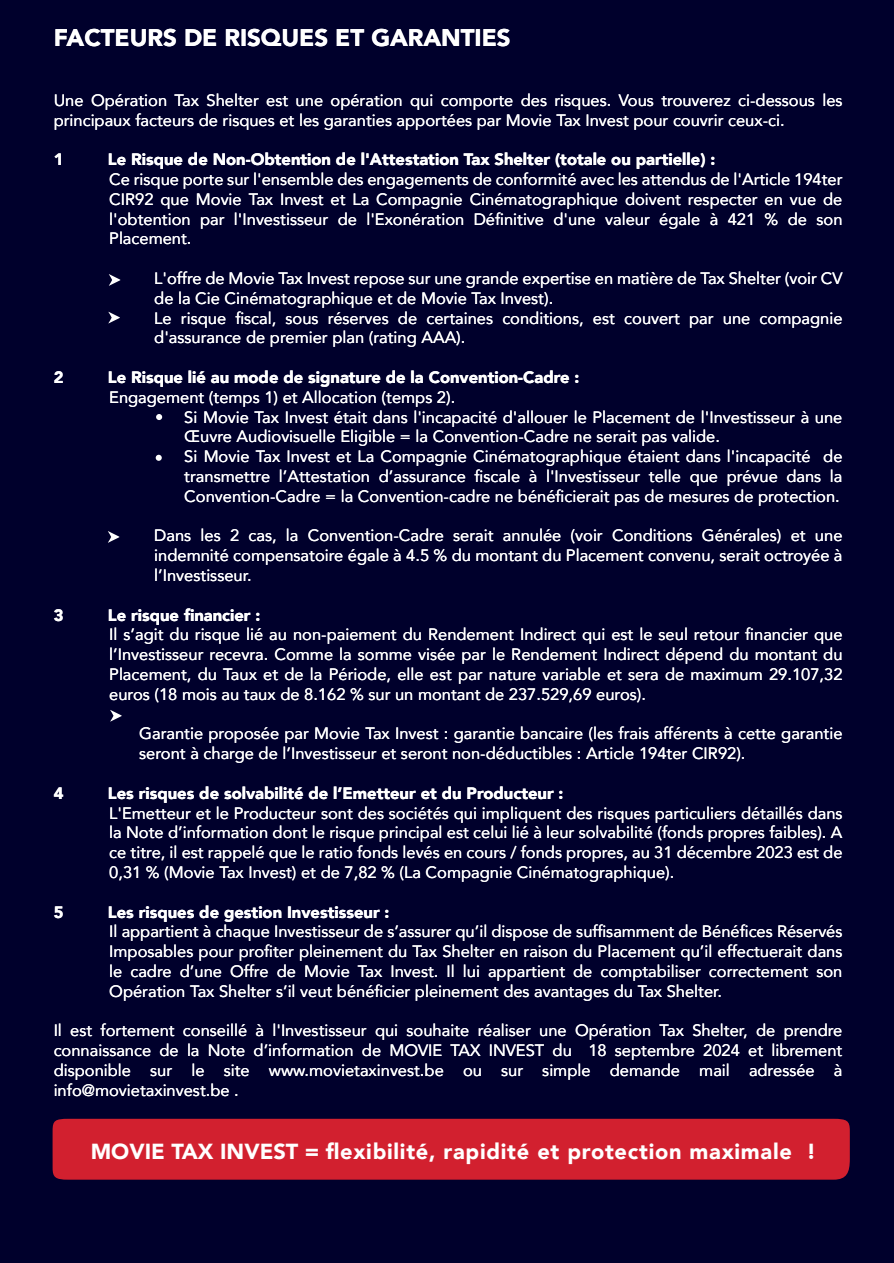
<style>
.page{position:relative;width:894px;height:1263px;background:#fff}
.page>*{position:absolute;margin:0;border:0;box-sizing:border-box;transform-origin:0 0}
.t1{font:900 24px "Avenir";color:#fff}
.t2{font:900 21.75px "Avenir";letter-spacing:.035em;color:#fff}
.t3{font:16.5px/19.8px "Avenir";color:#fff;text-align:justify}
.t4{font:900 16.5px "Avenir";color:#fff}
</style>
<div class="page">
<div style="left:0;top:0;width:893px;height:1263px;background:#00002c"></div>
<div style="left:52px;top:1119px;width:798px;height:61px;background:#d2202f"></div>
<svg style="left:110px;top:710px;width:12px;height:12px"></svg>
<svg style="left:109px;top:274px;width:11px;height:12px"></svg>
<svg style="left:108px;top:312px;width:12px;height:11px"></svg>
<svg style="left:108px;top:531px;width:11px;height:12px"></svg>
<svg style="left:156px;top:414px;width:6px;height:6px"></svg>
<svg style="left:156px;top:455px;width:6px;height:6px"></svg>
<h1 class="t1" style="left:54px;top:17px;width:458px">FACTEURS DE RISQUES ET GARANTIES</h1>
<p class="t3" style="left:54px;top:90px;width:790px">Une Opération Tax Shelter est une opération qui comporte des risques. Vous trouverez ci-dessous les principaux facteurs de risques et les garanties apportées par Movie Tax Invest pour couvrir ceux-ci.</p>
<p class="t4" style="left:54px;top:145px;width:11px">1</p>
<p class="t4" style="left:108px;top:145px;width:608px">Le Risque de Non-Obtention de l'Attestation Tax Shelter (totale ou partielle) :</p>
<p class="t3" style="left:109px;top:169px;width:734px">Ce risque porte sur l'ensemble des engagements de conformité avec les attendus de l'Article 194ter CIR92 que Movie Tax Invest et La Compagnie Cinématographique doivent respecter en vue de l'obtention par l'Investisseur de l'Exonération Définitive d'une valeur égale à 421 % de son Placement.</p>
<p class="t3" style="left:154px;top:268px;width:689px;text-align:left">L'offre de Movie Tax Invest repose sur une grande expertise en matière de Tax Shelter (voir CV de la Cie Cinématographique et de Movie Tax Invest).<br>Le risque fiscal, sous réserves de certaines conditions, est couvert par une compagnie d'assurance de premier plan (rating AAA).</p>
<p class="t4" style="left:54px;top:363px;width:11px">2</p>
<p class="t4" style="left:108px;top:363px;width:473px">Le Risque lié au mode de signature de la Convention-Cadre :</p>
<p class="t3" style="left:184px;top:387px;width:659px;text-align:left;text-indent:-75px">Engagement (temps 1) et Allocation (temps 2).<br>Si Movie Tax Invest était dans l'incapacité d'allouer le Placement de l'Investisseur à une Œuvre Audiovisuelle Eligible = la Convention-Cadre ne serait pas valide.<br>Si Movie Tax Invest et La Compagnie Cinématographique étaient dans l'incapacité de transmettre l’Attestation d’assurance fiscale à l'Investisseur telle que prévue dans la Convention-Cadre = la Convention-cadre ne bénéficierait pas de mesures de protection.</p>
<p class="t3" style="left:154px;top:525px;width:689px">Dans les 2 cas, la Convention-Cadre serait annulée (voir Conditions Générales) et une indemnité compensatoire égale à 4.5 % du montant du Placement convenu, serait octroyée à l’Investisseur.</p>
<p class="t4" style="left:54px;top:601px;width:11px">3</p>
<p class="t4" style="left:108px;top:601px;width:154px">Le risque financier :</p>
<p class="t3" style="left:109px;top:624px;width:734px">Il s’agit du risque lié au non-paiement du Rendement Indirect qui est le seul retour financier que l’Investisseur recevra. Comme la somme visée par le Rendement Indirect dépend du montant du Placement, du Taux et de la Période, elle est par nature variable et sera de maximum 29.107,32 euros (18 mois au taux de 8.162 % sur un montant de 237.529,69 euros).</p>
<p class="t3" style="left:139px;top:723px;width:704px">Garantie proposée par Movie Tax Invest : garantie bancaire (les frais afférents à cette garantie seront à charge de l’Investisseur et seront non-déductibles : Article 194ter CIR92).</p>
<p class="t4" style="left:54px;top:779px;width:11px">4</p>
<p class="t4" style="left:108px;top:779px;width:457px">Les risques de solvabilité de l’Emetteur et du Producteur :</p>
<p class="t3" style="left:109px;top:802px;width:734px">L'Emetteur et le Producteur sont des sociétés qui impliquent des risques particuliers détaillés dans la Note d’information dont le risque principal est celui lié à leur solvabilité (fonds propres faibles). A ce titre, il est rappelé que le ratio fonds levés en cours / fonds propres, au 31 décembre 2023 est de 0,31 % (Movie Tax Invest) et de 7,82 % (La Compagnie Cinématographique).</p>
<p class="t4" style="left:54px;top:898px;width:11px">5</p>
<p class="t4" style="left:108px;top:898px;width:283px">Les risques de gestion Investisseur :</p>
<p class="t3" style="left:109px;top:921px;width:734px">Il appartient à chaque Investisseur de s’assurer qu’il dispose de suffisamment de Bénéfices Réservés Imposables pour profiter pleinement du Tax Shelter en raison du Placement qu’il effectuerait dans le cadre d’une Offre de Movie Tax Invest. Il lui appartient de comptabiliser correctement son Opération Tax Shelter s’il veut bénéficier pleinement des avantages du Tax Shelter.</p>
<p class="t3" style="left:54px;top:1020px;width:790px">Il est fortement conseillé à l'Investisseur qui souhaite réaliser une Opération Tax Shelter, de prendre connaissance de la Note d’information de MOVIE TAX INVEST du 18 septembre 2024 et librement disponible sur le site www.movietaxinvest.be ou sur simple demande mail adressée à info@movietaxinvest.be .</p>
<h2 class="t2" style="left:91px;top:1133px;width:726px">MOVIE TAX INVEST = flexibilité, rapidité et protection maximale !</h2>
</div>
